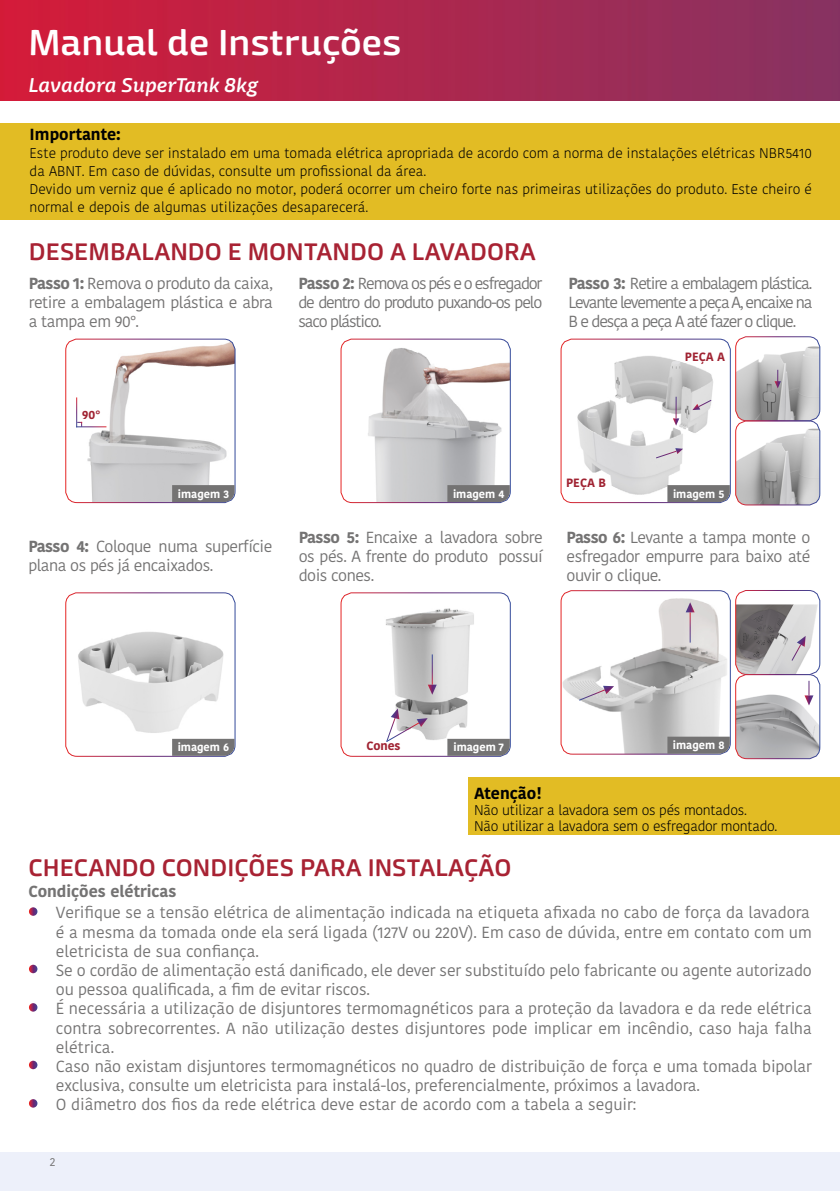
<style>
.page{position:relative;width:840px;height:1191px;background:#fff}
.page>*{position:absolute;margin:0;border:0;box-sizing:border-box;transform-origin:0 0}
.t1{font:600 36px "Mangerica";color:#fff}
.t2{font:600 24px "Mangerica";color:#a82233}
.t3{font:italic 600 20px "Mangerica";letter-spacing:-.005em;color:#fff}
.t4{font:16px/19.2px "Kohinoor Bangla";letter-spacing:-.01em;color:#747373;text-align:justify}
.t5{font:16px/19.2px "Kohinoor Bangla";letter-spacing:-.03em;color:#747373}
.t6{font:700 16px "Kohinoor Bangla";color:#010102}
.t7{font:700 16px "Kohinoor Bangla";color:#747373}
.t8{font:300 14px/18px "Kohinoor Bangla";color:#010102}
.t9{font:300 14px/16px "Kohinoor Bangla";letter-spacing:-.02em;color:#010102}
.t10{font:700 12px "Kohinoor Bangla";color:#a02332}
.t11{font:12px "Kohinoor Bangla";color:#747373}
.t12{font:700 11px "Kohinoor Bangla";color:#fff}
.s1{font-weight:700}
</style>
<div class="page">
<img style="left:0;top:0;width:839px;height:100px">
<img style="left:736px;top:692px;width:83px;height:66px">
<div style="left:734px;top:674px;width:85px;height:85px;border:1px solid #fff;border-radius:11px"></div>
<img style="left:736px;top:604px;width:83px;height:70px">
<div style="left:734px;top:590px;width:85px;height:85px;border:1px solid #fff;border-radius:11px"></div>
<img style="left:79px;top:339px;width:156px;height:162px">
<div style="left:65px;top:339px;width:170px;height:164px;border:1px solid #fff;border-radius:11px"></div>
<img style="left:67px;top:596px;width:168px;height:160px">
<div style="left:65px;top:592px;width:170px;height:165px;border:1px solid #fff;border-radius:11px"></div>
<img style="left:385px;top:608px;width:100px;height:132px">
<div style="left:340px;top:592px;width:170px;height:165px;border:1px solid #fff;border-radius:11px"></div>
<img style="left:562px;top:590px;width:168px;height:164px">
<div style="left:560px;top:590px;width:170px;height:164px;border:1px solid #fff;border-radius:11px"></div>
<img style="left:368px;top:342px;width:142px;height:159px">
<div style="left:340px;top:339px;width:170px;height:164px;border:1px solid #fff;border-radius:11px"></div>
<svg style="left:172px;top:485px;width:62px;height:17px"></svg>
<svg style="left:172px;top:739px;width:62px;height:17px"></svg>
<svg style="left:447px;top:739px;width:62px;height:17px"></svg>
<svg style="left:667px;top:736px;width:62px;height:17px"></svg>
<svg style="left:447px;top:485px;width:62px;height:17px"></svg>
<svg style="left:29px;top:907px;width:8px;height:8px"></svg>
<svg style="left:29px;top:964px;width:8px;height:9px"></svg>
<svg style="left:29px;top:1003px;width:8px;height:8px"></svg>
<svg style="left:29px;top:1060px;width:8px;height:9px"></svg>
<svg style="left:29px;top:1099px;width:8px;height:8px"></svg>
<div style="left:468px;top:777px;width:371px;height:58px;background:#e2bc24"></div>
<svg style="left:77px;top:422px;width:5px;height:4px"></svg>
<hr style="left:76px;top:426px;width:30px;height:1px;background:#fff">
<hr style="left:431px;top:654px;width:1px;height:30px;background:#fff">
<hr style="left:689px;top:612px;width:1px;height:30px;background:#fff">
<svg style="left:427px;top:684px;width:9px;height:10px"></svg>
<svg style="left:685px;top:602px;width:9px;height:10px"></svg>
<svg style="left:790px;top:636px;width:15px;height:26px"></svg>
<svg style="left:804px;top:681px;width:9px;height:24px"></svg>
<svg style="left:577px;top:686px;width:36px;height:15px"></svg>
<svg style="left:385px;top:708px;width:42px;height:34px"></svg>
<div style="left:0;top:123px;width:839px;height:96px;background:#e2bc24"></div>
<img style="left:577px;top:356px;width:136px;height:139px">
<div style="left:560px;top:339px;width:170px;height:164px;border:1px solid #fff;border-radius:11px"></div>
<img style="left:736px;top:337px;width:83px;height:84px">
<div style="left:734px;top:336px;width:85px;height:85px;border:1px solid #fff;border-radius:11px"></div>
<img style="left:736px;top:425px;width:83px;height:80px">
<div style="left:734px;top:420px;width:85px;height:85px;border:1px solid #fff;border-radius:11px"></div>
<svg style="left:667px;top:485px;width:62px;height:17px"></svg>
<svg style="left:654px;top:448px;width:28px;height:11px"></svg>
<svg style="left:692px;top:399px;width:20px;height:11px"></svg>
<svg style="left:672px;top:397px;width:7px;height:28px"></svg>
<svg style="left:774px;top:370px;width:6px;height:18px"></svg>
<h1 class="t1" style="left:28px;top:20px;width:374px">Manual de Instruções</h1>
<p class="t3" style="left:28px;top:73px;width:231px">Lavadora SuperTank 8kg</p>
<p class="t6" style="left:30px;top:120px;width:93px">Importante:</p>
<p class="t8" style="left:30px;top:144px;width:783px">Este produto deve ser instalado em uma tomada elétrica apropriada de acordo com a norma de instalações elétricas NBR5410 da ABNT. Em caso de dúvidas, consulte um profissional da área.<br>Devido um verniz que é aplicado no motor, poderá ocorrer um cheiro forte nas primeiras utilizações do produto. Este cheiro é normal e depois de algumas utilizações desaparecerá.</p>
<h2 class="t2" style="left:29px;top:237px;width:508px">DESEMBALANDO E MONTANDO A LAVADORA</h2>
<p class="t4" style="left:29px;top:273px;width:245px"><span class="s1">Passo 1:</span> Remova o produto da caixa, retire a embalagem plástica e abra a tampa em 90°.</p>
<p class="t10" style="left:82px;top:404px;width:20px">90°</p>
<p class="t12" style="left:178px;top:484px;width:53px">imagem 3</p>
<p class="t4" style="left:298px;top:273px;width:245px"><span class="s1">Passo 2:</span> Remova os pés e o esfregador de dentro do produto puxando-os pelo saco plástico.</p>
<p class="t4" style="left:568px;top:273px;width:245px"><span class="s1">Passo 3:</span> Retire a embalagem plástica.<br>Levante levemente a peça A, encaixe na B e desça a peça A até fazer o clique.</p>
<p class="t12" style="left:453px;top:484px;width:53px">imagem 4</p>
<p class="t10" style="left:565px;top:472px;width:42px">PEÇA B</p>
<p class="t10" style="left:684px;top:346px;width:42px">PEÇA A</p>
<p class="t12" style="left:672px;top:484px;width:53px">imagem 5</p>
<p class="t5" style="left:28px;top:536px;width:245px"><span class="s1">Passo 4:</span> Coloque numa superfície plana os pés já encaixados.</p>
<p class="t4" style="left:298px;top:527px;width:245px"><span class="s1">Passo 5:</span> Encaixe a lavadora sobre os pés. A frente do produto possuí dois cones.</p>
<p class="t4" style="left:566px;top:527px;width:245px"><span class="s1">Passo 6:</span> Levante a tampa monte o esfregador empurre para baixo até ouvir o clique.</p>
<p class="t12" style="left:178px;top:738px;width:53px">imagem 6</p>
<p class="t12" style="left:453px;top:738px;width:52px">imagem 7</p>
<p class="t12" style="left:672px;top:735px;width:53px">imagem 8</p>
<p class="t10" style="left:366px;top:735px;width:36px">Cones</p>
<p class="t6" style="left:474px;top:779px;width:69px">Atenção!</p>
<p class="t9" style="left:474px;top:801px;width:304px">Não utilizar a lavadora sem os pés montados.<br>Não utilizar a lavadora sem o esfregador montado.</p>
<h2 class="t2" style="left:28px;top:853px;width:484px">CHECANDO CONDIÇÕES PARA INSTALAÇÃO</h2>
<p class="t7" style="left:28px;top:877px;width:149px">Condições elétricas</p>
<p class="t4" style="left:56px;top:903px;width:757px;text-align:left">Verifique se a tensão elétrica de alimentação indicada na etiqueta afixada no cabo de força da lavadora é a mesma da tomada onde ela será ligada (127V ou 220V). Em caso de dúvida, entre em contato com um eletricista de sua confiança.<br>Se o cordão de alimentação está danificado, ele dever ser substituído pelo fabricante ou agente autorizado ou pessoa qualificada, a fim de evitar riscos.<br>É necessária a utilização de disjuntores termomagnéticos para a proteção da lavadora e da rede elétrica contra sobrecorrentes. A não utilização destes disjuntores pode implicar em incêndio, caso haja falha elétrica.<br>Caso não existam disjuntores termomagnéticos no quadro de distribuição de força e uma tomada bipolar exclusiva, consulte um eletricista para instalá-los, preferencialmente, próximos a lavadora.<br>O diâmetro dos fios da rede elétrica deve estar de acordo com a tabela a seguir:</p>
<p class="t11" style="left:50px;top:1152px;width:7px">2</p>
</div>
